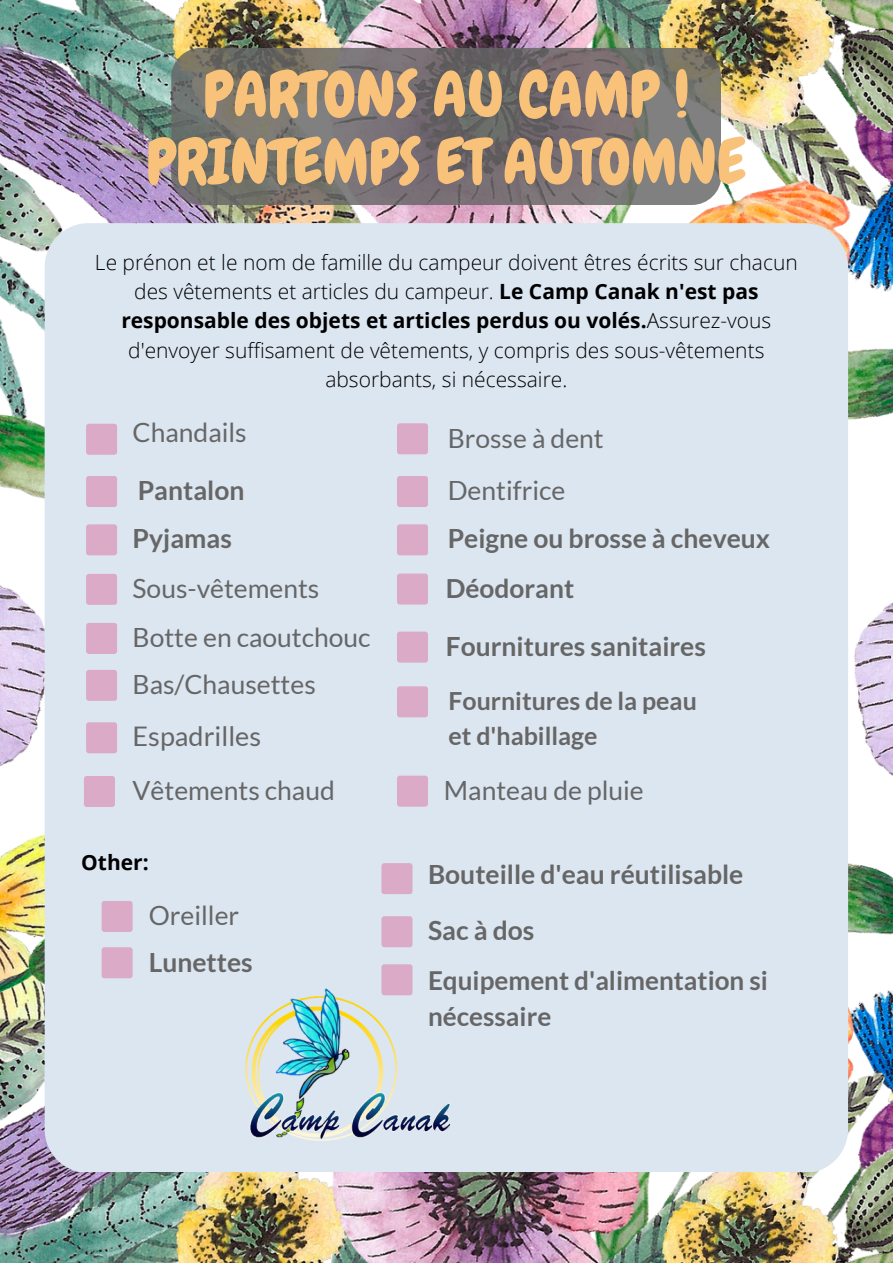
<style>
.page{position:relative;width:893px;height:1264px;background:#fff}
.page>*{position:absolute;margin:0;border:0;box-sizing:border-box;transform-origin:0 0}
.t1{font:62.55px/67.5px "Chewy";color:#f9c27b;text-align:center}
.t2{font:27px "Lato";color:#666}
.t3{font:26.4px/46.3px "Lato";color:#666}
.t4{font:700 26.4px/57.8px "Lato";color:#666}
.t5{font:700 26.1px/36px "Lato";color:#666}
.t6{font:700 24.9px/34.8px "Lato";color:#666}
.t7{font:300 21px/29.2px "Open Sans";color:#000;text-align:center}
.t8{font:700 21px "Open Sans";color:#000}
.s1{font-weight:700}
</style>
<div class="page">
<img style="left:0;top:0;width:892px;height:1262px">
<svg style="left:171px;top:48px;width:550px;height:157px;background:#736f6f"></svg>
<div style="left:45px;top:223px;width:803px;height:948px;background:#dce6f1"></div>
<svg style="left:86px;top:574px;width:31px;height:31px"></svg>
<svg style="left:86px;top:670px;width:31px;height:31px"></svg>
<svg style="left:86px;top:524px;width:31px;height:31px"></svg>
<svg style="left:86px;top:722px;width:31px;height:31px"></svg>
<svg style="left:86px;top:623px;width:31px;height:31px"></svg>
<svg style="left:86px;top:476px;width:31px;height:31px"></svg>
<svg style="left:86px;top:424px;width:31px;height:31px"></svg>
<svg style="left:102px;top:901px;width:31px;height:31px"></svg>
<svg style="left:102px;top:947px;width:31px;height:31px"></svg>
<img style="left:240px;top:955px;width:218px;height:218px">
<svg style="left:84px;top:776px;width:31px;height:31px"></svg>
<svg style="left:397px;top:423px;width:31px;height:31px"></svg>
<svg style="left:397px;top:476px;width:31px;height:31px"></svg>
<svg style="left:397px;top:524px;width:31px;height:31px"></svg>
<svg style="left:397px;top:573px;width:31px;height:31px"></svg>
<svg style="left:397px;top:631px;width:31px;height:31px"></svg>
<svg style="left:397px;top:686px;width:31px;height:31px"></svg>
<svg style="left:381px;top:863px;width:31px;height:31px"></svg>
<svg style="left:381px;top:916px;width:31px;height:31px"></svg>
<svg style="left:381px;top:964px;width:31px;height:31px"></svg>
<svg style="left:397px;top:775px;width:31px;height:31px"></svg>
<h1 class="t1" style="left:146px;top:61px;width:601px">PARTONS AU CAMP !<br>PRINTEMPS ET AUTOMNE</h1>
<p class="t7" style="left:95px;top:247px;width:704px">Le prénon et le nom de famille du campeur doivent êtres écrits sur chacun des vêtements et articles du campeur. <span class="s1">Le Camp Canak n'est pas responsable des objets et articles perdus ou volés.</span>Assurez-vous d'envoyer suffisament de vêtements, y compris des sous-vêtements absorbants, si nécessaire.</p>
<p class="t3" style="left:133px;top:409px;width:116px">Chandails</p>
<p class="t4" style="left:138px;top:461px;width:108px">Pantalon</p>
<p class="t4" style="left:133px;top:509px;width:101px">Pyjamas</p>
<p class="t3" style="left:133px;top:565px;width:188px">Sous-vêtements</p>
<p class="t3" style="left:133px;top:614px;width:239px">Botte en caoutchouc<br>Bas/Chausettes</p>
<p class="t2" style="left:133px;top:719px;width:130px">Espadrilles</p>
<p class="t3" style="left:447px;top:411px;width:158px;line-height:52.2px">Brosse à dent<br>Dentifrice</p>
<p class="t4" style="left:447px;top:509px;width:324px">Peigne ou brosse à cheveux</p>
<p class="t4" style="left:446px;top:558px;width:262px">Déodorant<br>Fournitures sanitaires</p>
<p class="t6" style="left:448px;top:682px;width:250px">Fournitures de la peau et d'habillage</p>
<p class="t3" style="left:133px;top:767px;width:204px">Vêtements chaud</p>
<p class="t3" style="left:444px;top:767px;width:201px">Manteau de pluie</p>
<p class="t8" style="left:81px;top:847px;width:69px">Other:</p>
<p class="t3" style="left:149px;top:891px;width:92px">Oreiller</p>
<p class="t4" style="left:149px;top:932px;width:105px">Lunettes</p>
<p class="t4" style="left:428px;top:846px;width:317px;line-height:55.9px">Bouteille d'eau réutilisable<br>Sac à dos</p>
<p class="t5" style="left:428px;top:961px;width:341px">Equipement d'alimentation si nécessaire</p>
</div>
